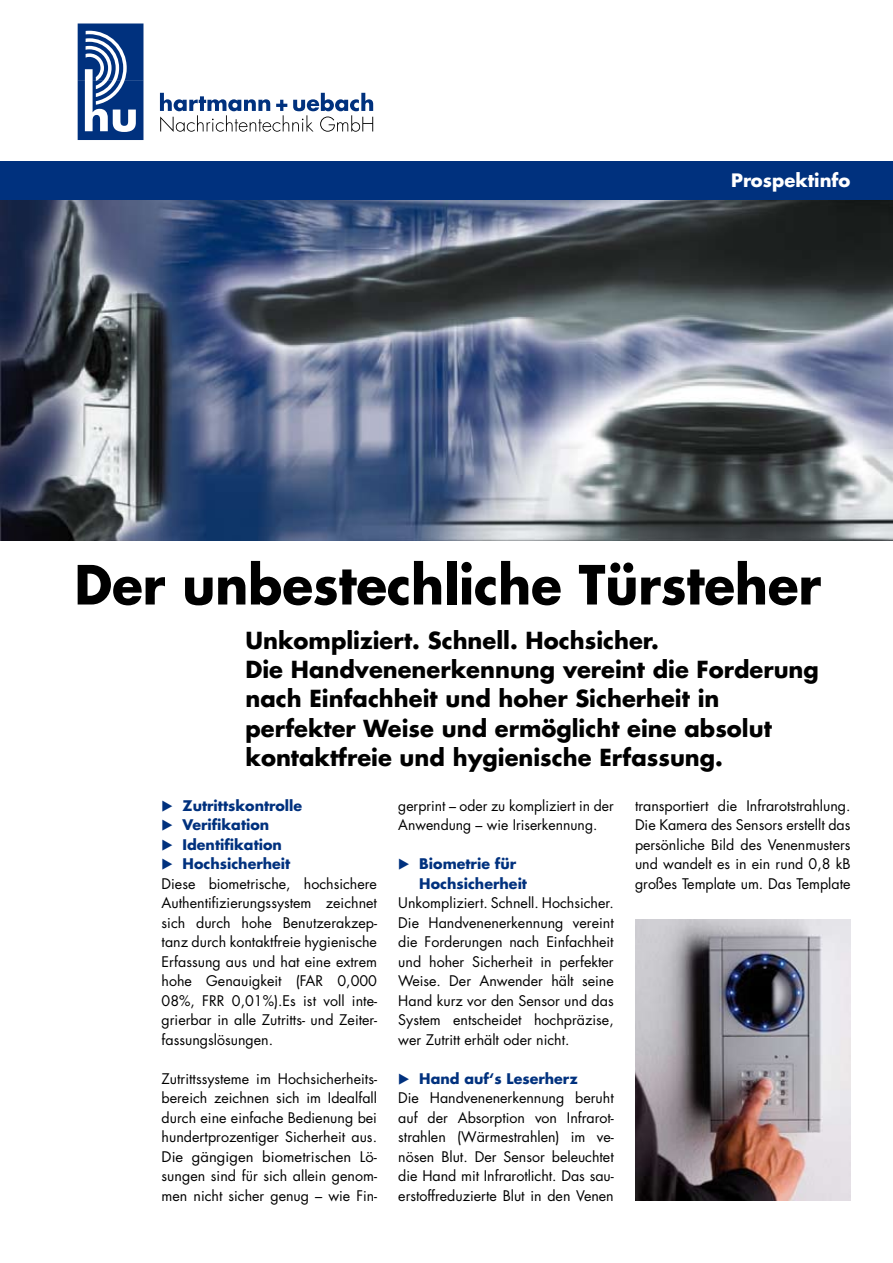
<style>
.page{position:relative;width:893px;height:1263px;background:#fff}
.page>*{position:absolute;margin:0;border:0;box-sizing:border-box;transform-origin:0 0}
.t1{font:700 52.5px "Futura";letter-spacing:-.005em;color:#000;scale:.96 1}
.t2{font:700 22.8px/29.2px "Futura";color:#000}
.t3{font:700 18px "Futura";color:#fff}
.t4{font:14.25px/19.5px "Futura";color:#000}
.t5{font:700 14.25px/19.5px "Futura";color:#00317e}
.s1{font-family:"European Pi Three";font-weight:400}
.s2{font-family:"European Pi Three";color:#00317e}
.s3{font-weight:700;color:#00317e}
</style>
<div class="page">
<img style="left:0;top:200px;width:893px;height:340px">
<svg style="left:160px;top:93px;width:213px;height:39px"></svg>
<svg style="left:78px;top:24px;width:65px;height:116px"></svg>
<div style="left:0;top:162px;width:893px;height:38px;background:#00317e"></div>
<img style="left:635px;top:919px;width:215px;height:281px">
<p class="t3" style="left:731px;top:168px;width:121px">Prospektinfo</p>
<h1 class="t1" style="left:74px;top:548px;width:779px">Der unbestechliche Türsteher</h1>
<h2 class="t2" style="left:245px;top:625px;width:575px">Unkompliziert. Schnell. Hochsicher.<br>Die Handvenenerkennung vereint die Forderung nach Einfachheit und hoher Sicherheit in perfekter Weise und ermöglicht eine absolut kontaktfreie und hygienische Erfassung.</h2>
<p class="t4" style="left:398px;top:795px;width:217px">gerprint – oder zu kompliziert in der<br>Anwendung – wie Iriserkennung.</p>
<p class="t5" style="left:419px;top:854px;width:109px;text-indent:-21px"><span class="s1">E</span> Biometrie für<br>Hochsicherheit</p>
<p class="t4" style="left:398px;top:893px;width:217px;text-align:justify">Unkompliziert. Schnell. Hochsicher.<br>Die Handvenenerkennung vereint die Forderungen nach Einfachheit und hoher Sicherheit in perfekter Weise. Der Anwender hält seine Hand kurz vor den Sensor und das System entscheidet hochpräzise, wer Zutritt erhält oder nicht.</p>
<p class="t4" style="left:398px;top:1068px;width:217px"><span class="s2">E</span> <span class="s3">Hand auf‘s Leserherz<br></span>Die Handvenenerkennung beruht auf der Absorption von Infrarot&shy;strahlen (Wärmestrahlen) im ve&shy;nösen Blut. Der Sensor beleuchtet die Hand mit Infrarotlicht. Das sau&shy;erstoffreduzierte Blut in den Venen</p>
<p class="t4" style="left:635px;top:795px;width:217px;text-align:justify">transportiert die Infrarotstrahlung.<br>Die Kamera des Sensors erstellt das persönliche Bild des Venenmusters und wandelt es in ein rund 0,8 kB großes Template um. Das Template</p>
<p class="t4" style="left:162px;top:796px;width:217px"><span class="s2">E</span> <span class="s3">Zutrittskontrolle<br></span><span class="s2">E</span> <span class="s3">Verifikation<br></span><span class="s2">E</span> <span class="s3">Identifikation<br></span><span class="s2">E</span> <span class="s3">Hochsicherheit<br></span>Diese biometrische, hochsichere<br>Authentifizierungssystem zeichnet sich durch hohe Benutzerakzep&shy;tanz durch kontaktfreie hygienische<br>Erfassung aus und hat eine extrem hohe Genauigkeit (FAR 0,000<br>08%, FRR 0,01%).Es ist voll inte&shy;grierbar in alle Zutritts- und Zeiter&shy;fassungslösungen.</p>
<p class="t4" style="left:162px;top:1069px;width:217px;text-align:justify">Zutrittssysteme im Hochsicherheits&shy;bereich zeichnen sich im Idealfall durch eine einfache Bedienung bei hundertprozentiger Sicherheit aus.<br>Die gängigen biometrischen Lö&shy;sungen sind für sich allein genom&shy;men nicht sicher genug – wie Fin-</p>
</div>
